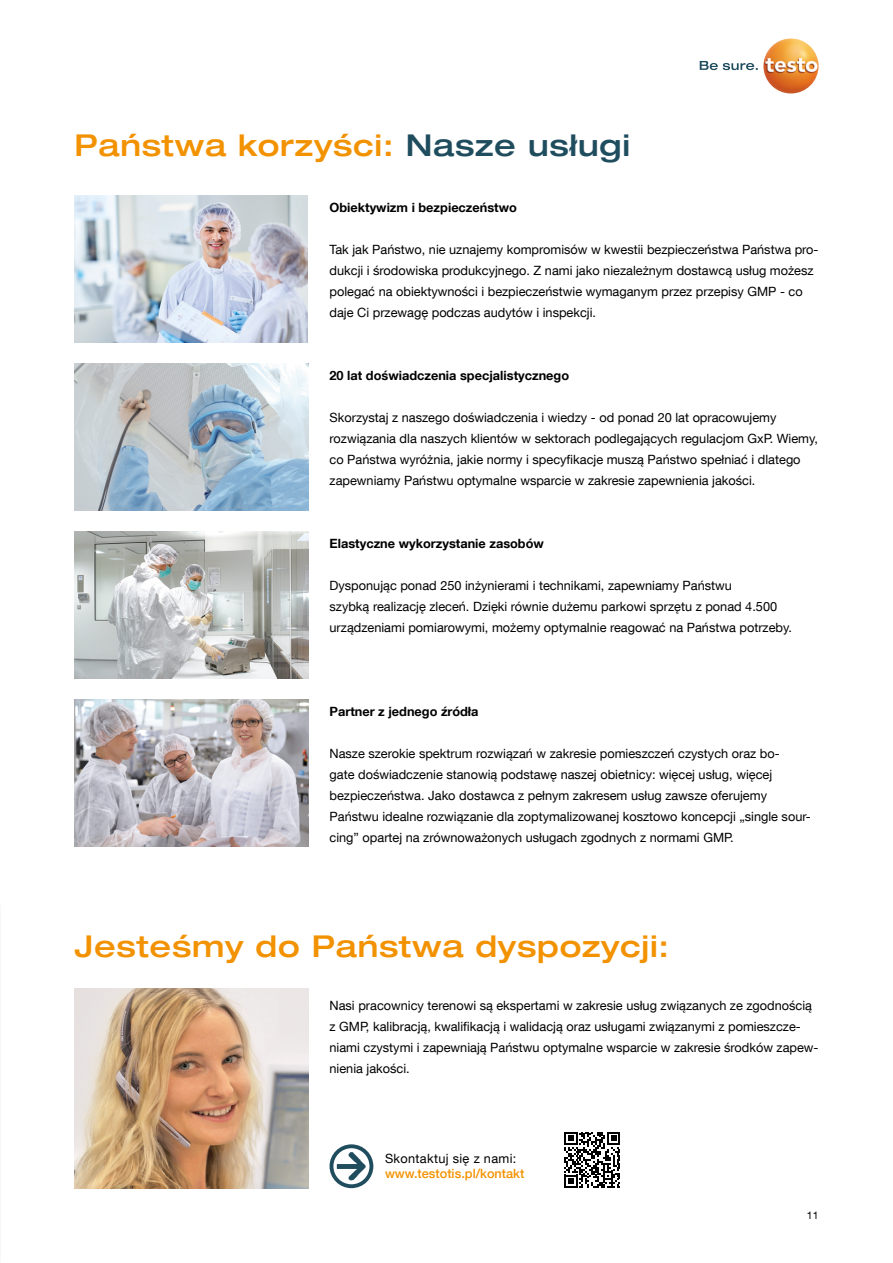
<style>
.page{position:relative;width:893px;height:1263px;background:#fff}
.page>*{position:absolute;margin:0;border:0;box-sizing:border-box;transform-origin:0 0}
.t1{font:500 expanded 30px "Helvetica Neue LT Com";letter-spacing:.025em;color:#f39200}
.t2{font:12.75px/21px "Helvetica Neue LT Com";color:#000}
.t3{font:700 12.75px "Helvetica Neue LT Com";color:#000}
.t4{font:500 12.75px "Helvetica Neue LT Com";color:#f39200}
.t5{font:12.75px "Helvetica Neue LT Com";letter-spacing:.025em;color:#000}
.t6{font:10.5px "Helvetica Neue LT Com";color:#000}
.s1{color:#1f4d5e}
</style>
<div class="page">
<svg style="left:700px;top:61px;width:58px;height:9px"></svg>
<img style="left:763px;top:38px;width:56px;height:56px;border-radius:28px">
<img style="left:74px;top:196px;width:234px;height:147px">
<img style="left:74px;top:364px;width:234px;height:147px">
<img style="left:74px;top:700px;width:234px;height:147px">
<img style="left:74px;top:532px;width:234px;height:147px">
<img style="left:74px;top:988px;width:234px;height:200px">
<img style="left:337px;top:1152px;width:29px;height:28px">
<div style="left:330px;top:1144px;width:43px;height:44px;border:4px solid #1f4d5e;border-radius:50%"></div>
<svg style="left:564px;top:1132px;width:56px;height:56px"></svg>
<h1 class="t1" style="left:74px;top:126px;width:557px">Państwa korzyści: <span class="s1">Nasze usługi</span></h1>
<p class="t3" style="left:330px;top:199px;width:189px">Obiektywizm i bezpieczeństwo</p>
<p class="t2" style="left:330px;top:238px;width:490px">Tak jak Państwo, nie uznajemy kompromisów w kwestii bezpieczeństwa Państwa pro&shy;dukcji i środowiska produkcyjnego. Z nami jako niezależnym dostawcą usług możesz polegać na obiektywności i bezpieczeństwie wymaganym przez przepisy GMP - co daje Ci przewagę podczas audytów i inspekcji.</p>
<p class="t3" style="left:330px;top:367px;width:241px">20 lat doświadczenia specjalistycznego</p>
<p class="t2" style="left:330px;top:406px;width:490px">Skorzystaj z naszego doświadczenia i wiedzy - od ponad 20 lat opracowujemy rozwiązania dla naszych klientów w sektorach podlegających regulacjom GxP. Wiemy, co Państwa wyróżnia, jakie normy i specyfikacje muszą Państwo spełniać i dlatego zapewniamy Państwu optymalne wsparcie w zakresie zapewnienia jakości.</p>
<p class="t3" style="left:330px;top:535px;width:216px">Elastyczne wykorzystanie zasobów</p>
<p class="t2" style="left:330px;top:574px;width:464px">Dysponując ponad 250 inżynierami i technikami, zapewniamy Państwu<br>szybką realizację zleceń. Dzięki równie dużemu parkowi sprzętu z ponad 4.500 urządzeniami pomiarowymi, możemy optymalnie reagować na Państwa potrzeby.</p>
<p class="t3" style="left:330px;top:703px;width:151px">Partner z jednego źródła</p>
<p class="t2" style="left:330px;top:742px;width:483px">Nasze szerokie spektrum rozwiązań w zakresie pomieszczeń czystych oraz bo-<br>gate doświadczenie stanowią podstawę naszej obietnicy: więcej usług, więcej bezpieczeństwa. Jako dostawca z pełnym zakresem usług zawsze oferujemy Państwu idealne rozwiązanie dla zoptymalizowanej kosztowo koncepcji „single sour&shy;cing” opartej na zrównoważonych usługach zgodnych z normami GMP.</p>
<h1 class="t1" style="left:74px;top:927px;width:596px">Jesteśmy do Państwa dyspozycji:</h1>
<p class="t2" style="left:330px;top:994px;width:490px">Nasi pracownicy terenowi są ekspertami w zakresie usług związanych ze zgodnością z GMP, kalibracją, kwalifikacją i walidacją oraz usługami związanymi z pomieszcze&shy;niami czystymi i zapewniają Państwu optymalne wsparcie w zakresie środków zapew&shy;nienia jakości.</p>
<p class="t5" style="left:385px;top:1151px;width:133px">Skontaktuj się z nami:</p>
<p class="t4" style="left:385px;top:1166px;width:141px">www.testotis.pl/kontakt</p>
<p class="t6" style="left:807px;top:1209px;width:13px">11</p>
</div>
